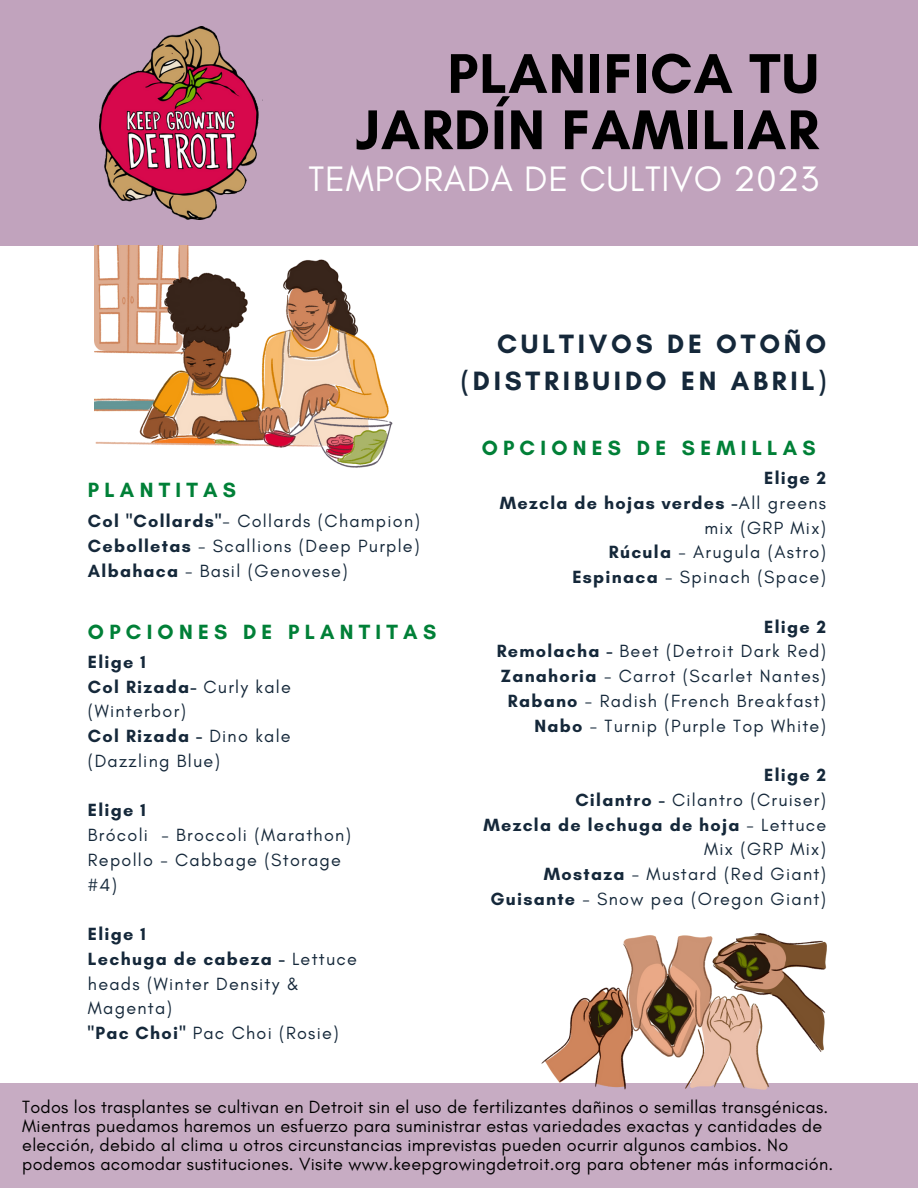
<style>
.page{position:relative;width:918px;height:1188px;background:#fff}
.page>*{position:absolute;margin:0;border:0;box-sizing:border-box;transform-origin:0 0}
.t1{font:700 57px/56.2px "Glacial Indifference";letter-spacing:.02em;color:#000;text-align:right}
.t2{font:36px "Glacial Indifference";letter-spacing:.02em;color:#fff}
.t3{font:700 27px "Glacial Indifference";letter-spacing:.14em;color:#15283a}
.t4{font:700 21px "Glacial Indifference";letter-spacing:.25em;color:#008037}
.t5{font:18px/24.8px "Glacial Indifference";letter-spacing:.07em;color:#15283a}
.t6{font:18px/19.2px "Glacial Indifference";letter-spacing:.015em;color:#000}
.t7{font:700 18px/24.8px "Glacial Indifference";letter-spacing:.07em;color:#15283a;text-align:right}
.s1{font-weight:700}
.s2{font-weight:400}
</style>
<div class="page">
<div style="left:0;top:1083px;width:918px;height:105px;background:#c7acc3"></div>
<div style="left:0;top:0;width:918px;height:246px;background:#c1a3bd"></div>
<img style="left:99px;top:26px;width:160px;height:194px">
<img style="left:542px;top:933px;width:284px;height:156px">
<img style="left:95px;top:246px;width:298px;height:222px">
<p class="t1" style="left:355px;top:45px;width:465px">PLANIFICA TU<br>JARDÍN FAMILIAR</p>
<p class="t2" style="left:309px;top:157px;width:512px">TEMPORADA DE CULTIVO 2023</p>
<p class="t3" style="left:497px;top:328px;width:331px">CULTIVOS DE OTOÑO</p>
<p class="t3" style="left:461px;top:365px;width:366px">(DISTRIBUIDO EN ABRIL)</p>
<p class="t4" style="left:88px;top:477px;width:150px">PLANTITAS</p>
<p class="t5" style="left:88px;top:508px;width:334px"><span class="s1">Col "Collards"</span>- Collards (Champion)</p>
<p class="t5" style="left:88px;top:533px;width:333px"><span class="s1">Cebolletas</span> - Scallions (Deep Purple)</p>
<p class="t5" style="left:88px;top:558px;width:261px"><span class="s1">Albahaca</span> - Basil (Genovese)</p>
<p class="t4" style="left:88px;top:619px;width:350px">OPCIONES DE PLANTITAS</p>
<p class="t7" style="left:88px;top:649px;width:59px">Elige 1</p>
<p class="t5" style="left:88px;top:674px;width:204px"><span class="s1">Col Rizada-</span> Curly kale (Winterbor)</p>
<p class="t5" style="left:88px;top:723px;width:204px"><span class="s1">Col Rizada -</span> Dino kale (Dazzling Blue)</p>
<p class="t7" style="left:88px;top:798px;width:59px">Elige 1</p>
<p class="t5" style="left:88px;top:822px;width:265px">Brócoli - Broccoli (Marathon)</p>
<p class="t5" style="left:88px;top:847px;width:255px">Repollo - Cabbage (Storage #4)</p>
<p class="t7" style="left:88px;top:921px;width:59px">Elige 1</p>
<p class="t5" style="left:88px;top:946px;width:271px"><span class="s1">Lechuga de cabeza -</span> Lettuce heads (Winter Density &amp;<br>Magenta)</p>
<p class="t5" style="left:88px;top:1020px;width:252px"><span class="s1">"Pac Choi"</span> Pac Choi (Rosie)</p>
<p class="t4" style="left:482px;top:435px;width:336px">OPCIONES DE SEMILLAS</p>
<p class="t7" style="left:764px;top:465px;width:63px">Elige 2</p>
<p class="t7" style="left:500px;top:490px;width:328px">Mezcla de hojas verdes -<span class="s2">All greens mix (GRP Mix)</span></p>
<p class="t5" style="left:609px;top:540px;width:219px"><span class="s1">Rúcula</span> - Arugula (Astro)</p>
<p class="t5" style="left:572px;top:564px;width:255px"><span class="s1">Espinaca</span> - Spinach (Space)</p>
<p class="t7" style="left:764px;top:614px;width:63px">Elige 2</p>
<p class="t5" style="left:497px;top:639px;width:331px"><span class="s1">Remolacha -</span> Beet (Detroit Dark Red)</p>
<p class="t5" style="left:501px;top:663px;width:327px"><span class="s1">Zanahoria</span> - Carrot (Scarlet Nantes)</p>
<p class="t5" style="left:508px;top:688px;width:320px"><span class="s1">Rabano</span> - Radish (French Breakfast)</p>
<p class="t5" style="left:534px;top:713px;width:293px"><span class="s1">Nabo</span> - Turnip (Purple Top White)</p>
<p class="t7" style="left:764px;top:762px;width:63px">Elige 2</p>
<p class="t5" style="left:575px;top:787px;width:252px"><span class="s1">Cilantro -</span> Cilantro (Cruiser)</p>
<p class="t7" style="left:483px;top:812px;width:344px">Mezcla de lechuga de hoja <span class="s2">- Lettuce<br>Mix (GRP Mix)</span></p>
<p class="t5" style="left:544px;top:861px;width:284px"><span class="s1">Mostaza</span> - Mustard (Red Giant)</p>
<p class="t5" style="left:490px;top:886px;width:337px"><span class="s1">Guisante</span> - Snow pea (Oregon Giant)</p>
<p class="t6" style="left:22px;top:1097px;width:812px">Todos los trasplantes se cultivan en Detroit sin el uso de fertilizantes dañinos o semillas transgénicas.<br>Mientras puedamos haremos un esfuerzo para suministrar estas variedades exactas y cantidades de elección, debido al clima u otros circunstancias imprevistas pueden ocurrir algunos cambios. No podemos acomodar sustituciones. Visite www.keepgrowingdetroit.org para obtener más información.</p>
</div>
